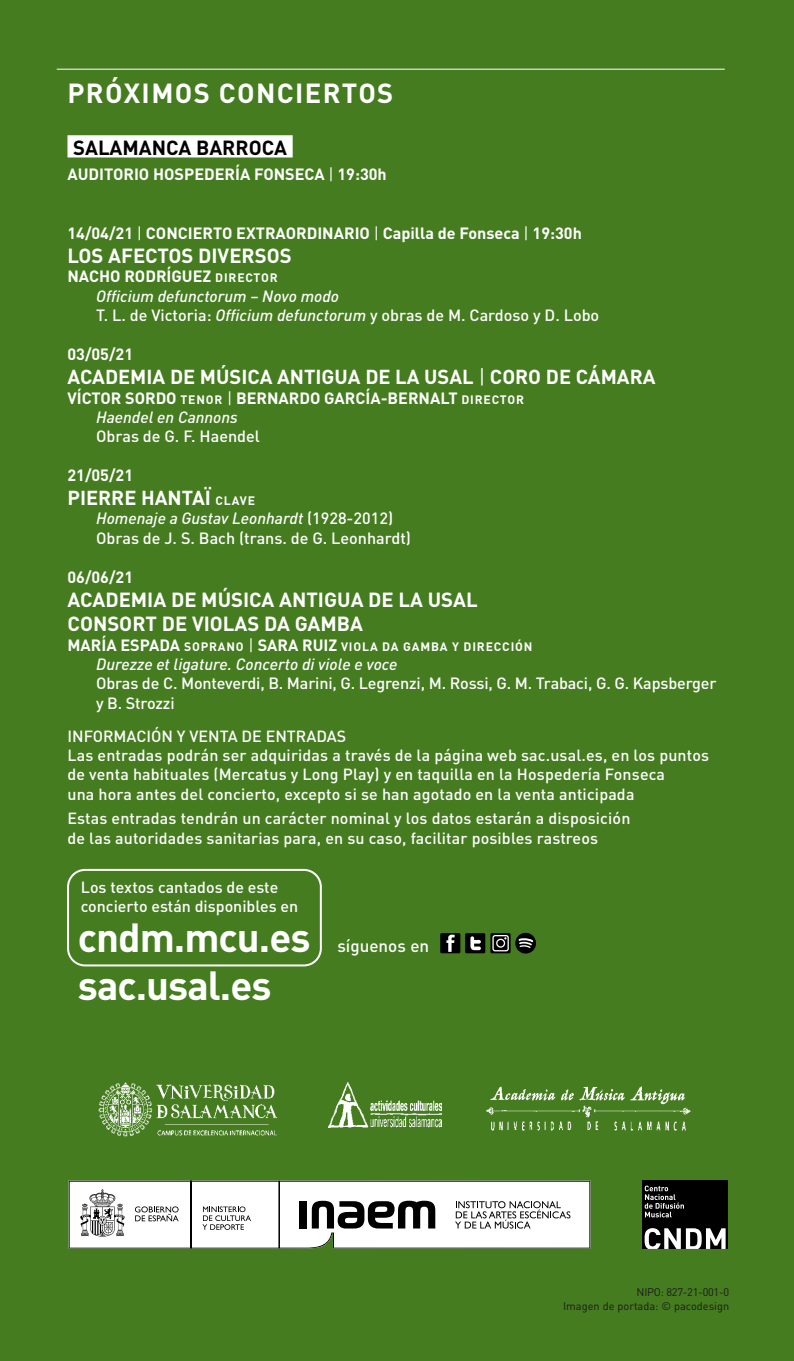
<style>
.page{position:relative;width:794px;height:1361px;background:#457c1f}
.page>*{position:absolute;margin:0;border:0;box-sizing:border-box;transform-origin:0 0}
.t1{font:700 40.2px/47.6px "DIN";letter-spacing:-.025em;color:#fff}
.t2{font:700 27.2px "DIN";letter-spacing:.05em;color:#fff}
.t3{font:700 20.2px/24.2px "DIN";color:#fff}
.t4{font:700 20.2px "DIN";color:#000}
.t5{font:700 20px "DIN";color:#fff}
.t6{font:500 17px "DIN";color:#fff}
.t7{font:700 16.2px/19.4px "DIN";color:#fff}
.t8{font:500 16.2px/19.4px "DIN";letter-spacing:-.01em;color:#fff}
.t9{font:italic 500 16.2px/19.4px "DIN";color:#fff}
.t10{font:500 16px/19.2px "DIN";letter-spacing:.01em;color:#fff}
.t11{font:700 12.2px "DIN";letter-spacing:.07em;color:#fff}
.t12{font:11px/13.2px "DIN";color:#1c1a1d;text-align:right}
.s1{font-weight:400}
.s2{font-weight:700;font-style:normal}
.s3{font-weight:700;font-style:normal;font-size:12.2px}
.s4{font-style:normal}
.s5{font-weight:400;font-size:20.2px}
.s6{font-size:12.2px}
.s7{font-weight:500;font-style:italic}
.s8{font-style:italic}
.s9{font-size:16.2px}
.s10{font-weight:400;font-size:16.2px}
</style>
<div class="page">
<hr style="left:57px;top:69px;width:668px;height:1px;background:#fff">
<div style="left:67px;top:135px;width:226px;height:22px;background:#fff"></div>
<div style="left:642px;top:1180px;width:85px;height:69px;background:#000"></div>
<svg style="left:644px;top:1185px;width:40px;height:32px"></svg>
<svg style="left:644px;top:1228px;width:81px;height:21px"></svg>
<svg style="left:68px;top:1180px;width:522px;height:68px;background:#d9dad9"></svg>
<img style="left:486px;top:1086px;width:205px;height:45px">
<img style="left:328px;top:1082px;width:113px;height:45px">
<img style="left:98px;top:1082px;width:180px;height:55px">
<div style="left:67px;top:869px;width:255px;height:97px;border:2px solid #fff;border-radius:17px"></div>
<div style="left:465px;top:933px;width:20px;height:20px;background:#000"></div>
<div style="left:490px;top:933px;width:20px;height:20px;background:#000"></div>
<svg style="left:470px;top:936px;width:11px;height:14px"></svg>
<div style="left:440px;top:933px;width:20px;height:20px;background:#000"></div>
<svg style="left:446px;top:934px;width:9px;height:18px"></svg>
<svg style="left:515px;top:933px;width:21px;height:20px"></svg>
<svg style="left:492px;top:935px;width:17px;height:17px"></svg>
<h2 class="t2" style="left:67px;top:75px;width:327px">PRÓXIMOS CONCIERTOS</h2>
<p class="t4" style="left:73px;top:135px;width:215px">SALAMANCA BARROCA</p>
<p class="t7" style="left:67px;top:164px;width:321px">AUDITORIO HOSPEDERÍA FONSECA <span class="s1">|</span> 19:30h</p>
<p class="t7" style="left:67px;top:222px;width:516px">14/04/21 <span class="s1">|</span> CONCIERTO EXTRAORDINARIO <span class="s1">|</span> Capilla de Fonseca <span class="s1">|</span> 19:30h</p>
<p class="t3" style="left:67px;top:243px;width:226px">LOS AFECTOS DIVERSOS</p>
<p class="t9" style="left:96px;top:266px;width:505px;text-indent:-29px"><span class="s2">NACHO RODRÍGUEZ</span> <span class="s3">DIRECTOR<br></span>Officium defunctorum – Novo modo<br><span class="s4">T. L. de Victoria:</span> Officium defunctorum <span class="s4">y obras de M. Cardoso y D. Lobo</span></p>
<p class="t7" style="left:67px;top:344px;width:67px">03/05/21</p>
<p class="t5" style="left:67px;top:364px;width:589px">ACADEMIA DE MÚSICA ANTIGUA DE LA USAL <span class="s5">|</span> CORO DE CÁMARA</p>
<p class="t7" style="left:96px;top:387px;width:429px;text-indent:-29px">VÍCTOR SORDO <span class="s6">TENOR</span> <span class="s1">|</span> BERNARDO GARCÍA-BERNALT <span class="s6">DIRECTOR<br></span><span class="s7">Haendel en Cannons</span></p>
<p class="t8" style="left:96px;top:426px;width:165px">Obras de G. F. Haendel</p>
<p class="t7" style="left:67px;top:465px;width:67px">21/05/21</p>
<p class="t5" style="left:67px;top:485px;width:189px">PIERRE HANTAÏ <span class="s6">CLAVE</span></p>
<p class="t8" style="left:96px;top:508px;width:316px"><span class="s8">Homenaje a Gustav Leonhardt</span> (1928-2012)<br>Obras de J. S. Bach (trans. de G. Leonhardt)</p>
<p class="t7" style="left:67px;top:566px;width:67px">06/06/21</p>
<p class="t3" style="left:67px;top:586px;width:412px">ACADEMIA DE MÚSICA ANTIGUA DE LA USAL<br>CONSORT DE VIOLAS DA GAMBA</p>
<p class="t11" style="left:67px;top:638px;width:466px"><span class="s9">MARÍA ESPADA</span> SOPRANO <span class="s10">|</span> <span class="s9">SARA RUIZ</span> VIOLA DA GAMBA Y DIRECCIÓN</p>
<p class="t9" style="left:96px;top:654px;width:303px">Durezze et ligature. Concerto di viole e voce</p>
<p class="t8" style="left:96px;top:673px;width:622px">Obras de C. Monteverdi, B. Marini, G. Legrenzi, M. Rossi, G. M. Trabaci, G. G. Kapsberger y B. Strozzi</p>
<p class="t10" style="left:67px;top:726px;width:643px">INFORMACIÓN Y VENTA DE ENTRADAS<br>Las entradas podrán ser adquiridas a través de la página web sac.usal.es, en los puntos de venta habituales (Mercatus y Long Play) y en taquilla en la Hospedería Fonseca<br>una hora antes del concierto, excepto si se han agotado en la venta anticipada</p>
<p class="t10" style="left:67px;top:808px;width:564px">Estas entradas tendrán un carácter nominal y los datos estarán a disposición de las autoridades sanitarias para, en su caso, facilitar posibles rastreos</p>
<p class="t10" style="left:81px;top:877px;width:219px">Los textos cantados de este concierto están disponibles en</p>
<h1 class="t1" style="left:78px;top:912px;width:234px">cndm.mcu.es sac.usal.es</h1>
<p class="t6" style="left:337px;top:935px;width:93px">síguenos en</p>
<p class="t12" style="left:563px;top:1285px;width:168px">NIPO: 827-21-001-0<br>Imagen de portada: © pacodesign</p>
</div>
